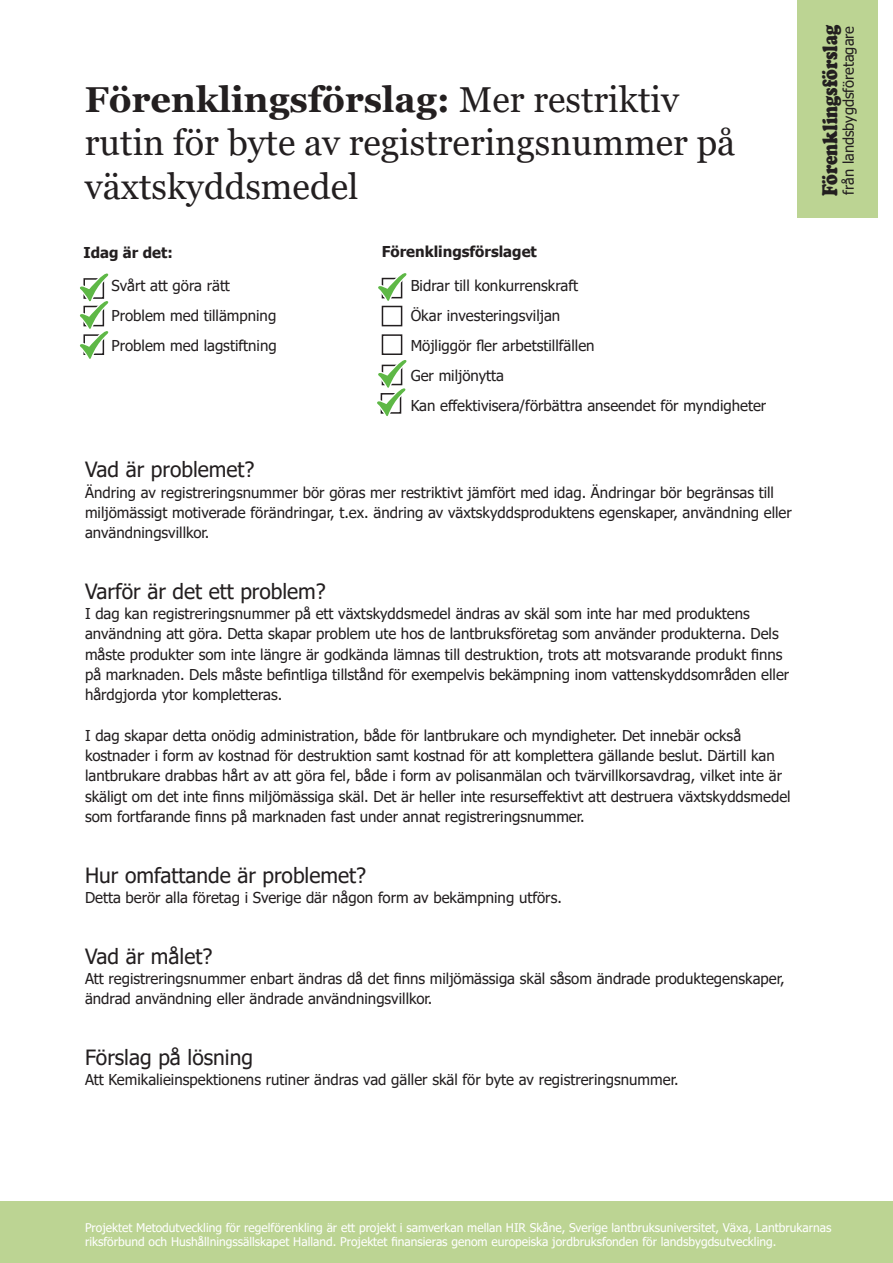
<style>
.page{position:relative;width:893px;height:1263px;background:#fff}
.page>*{position:absolute;margin:0;border:0;box-sizing:border-box;transform-origin:0 0}
.t1{font:36px/43.2px "Georgia";color:#231f20}
.t2{font:900 21.75px "Cooper";color:#231f20;scale:.81 1}
.t3{font:21px "Tahoma";color:#231f20}
.t4{font:15px/20.2px "Tahoma";color:#231f20}
.t5{font:700 15px "Tahoma";color:#231f20}
.t6{font:14.7px "Tahoma";color:#231f20}
.t7{font:12px/14.4px "Tahoma";color:#fff}
.s1{font-weight:700}
</style>
<div class="page">
<div style="left:0;top:1201px;width:893px;height:62px;background:#bcd493"></div>
<div style="left:797px;top:0;width:81px;height:218px;background:#bcd493"></div>
<div style="left:382px;top:306px;width:20px;height:20px;border:2px solid #231f20"></div>
<svg style="left:378px;top:273px;width:29px;height:28px"></svg>
<div style="left:382px;top:334px;width:20px;height:21px;border:2px solid #231f20"></div>
<svg style="left:79px;top:273px;width:30px;height:86px"></svg>
<svg style="left:377px;top:360px;width:30px;height:56px"></svg>
<p class="t1" style="left:85px;top:79px;width:652px"><span class="s1">Förenklingsförslag:</span> Mer restriktiv rutin för byte av registreringsnummer på växtskyddsmedel</p>
<p class="t5" style="left:83px;top:242px;width:91px">Idag är det:</p>
<p class="t5" style="left:382px;top:241px;width:157px">Förenklingsförslaget</p>
<p class="t4" style="left:112px;top:276px;width:120px">Svårt att göra rätt</p>
<p class="t4" style="left:112px;top:306px;width:166px">Problem med tillämpning</p>
<p class="t4" style="left:112px;top:336px;width:167px">Problem med lagstiftning</p>
<p class="t4" style="left:411px;top:276px;width:169px">Bidrar till konkurrenskraft</p>
<p class="t4" style="left:411px;top:306px;width:151px">Ökar investeringsviljan</p>
<p class="t4" style="left:411px;top:336px;width:185px">Möjliggör fler arbetstillfällen</p>
<p class="t4" style="left:411px;top:366px;width:95px">Ger miljönytta</p>
<p class="t4" style="left:411px;top:396px;width:357px">Kan effektivisera/förbättra anseendet för myndigheter</p>
<p class="t3" style="left:85px;top:456px;width:171px">Vad är problemet?</p>
<p class="t4" style="left:85px;top:483px;width:708px">Ändring av registreringsnummer bör göras mer restriktivt jämfört med idag. Ändringar bör begränsas till miljömässigt motiverade förändringar, t.ex. ändring av växtskyddsproduktens egenskaper, användning eller användningsvillkor.</p>
<p class="t3" style="left:85px;top:577px;width:242px">Varför är det ett problem?</p>
<p class="t4" style="left:85px;top:604px;width:706px">I dag kan registreringsnummer på ett växtskyddsmedel ändras av skäl som inte har med produktens användning att göra. Detta skapar problem ute hos de lantbruksföretag som använder produkterna. Dels måste produkter som inte längre är godkända lämnas till destruktion, trots att motsvarande produkt finns på marknaden. Dels måste befintliga tillstånd för exempelvis bekämpning inom vattenskyddsområden eller hårdgjorda ytor kompletteras.</p>
<p class="t4" style="left:85px;top:726px;width:707px">I dag skapar detta onödig administration, både för lantbrukare och myndigheter. Det innebär också kostnader i form av kostnad för destruktion samt kostnad för att komplettera gällande beslut. Därtill kan lantbrukare drabbas hårt av att göra fel, både i form av polisanmälan och tvärvillkorsavdrag, vilket inte är skäligt om det inte finns miljömässiga skäl. Det är heller inte resurseffektivt att destruera växtskyddsmedel som fortfarande finns på marknaden fast under annat registreringsnummer.</p>
<p class="t3" style="left:85px;top:861px;width:283px">Hur omfattande är problemet?</p>
<p class="t4" style="left:85px;top:888px;width:478px">Detta berör alla företag i Sverige där någon form av bekämpning utförs.</p>
<p class="t3" style="left:85px;top:942px;width:129px">Vad är målet?</p>
<p class="t4" style="left:85px;top:969px;width:701px">Att registreringsnummer enbart ändras då det finns miljömässiga skäl såsom ändrade produktegenskaper, ändrad användning eller ändrade användningsvillkor.</p>
<p class="t3" style="left:85px;top:1043px;width:169px">Förslag på lösning</p>
<p class="t4" style="left:85px;top:1070px;width:595px">Att Kemikalieinspektionens rutiner ändras vad gäller skäl för byte av registreringsnummer.</p>
<p class="t2" style="left:817px;top:196px;width:213px;rotate:-90deg">Förenklingsförslag</p>
<p class="t6" style="left:839px;top:195px;width:170px;rotate:-90deg">från landsbygdsföretagare</p>
<p class="t7" style="left:85px;top:1221px;width:748px">Projektet Metodutveckling för regelförenkling är ett projekt i samverkan mellan HIR Skåne, Sverige lantbruksuniversitet, Växa, Lantbrukarnas riksförbund och Hushållningssällskapet Halland. Projektet finansieras genom europeiska jordbruksfonden för landsbygdsutveckling.</p>
</div>
